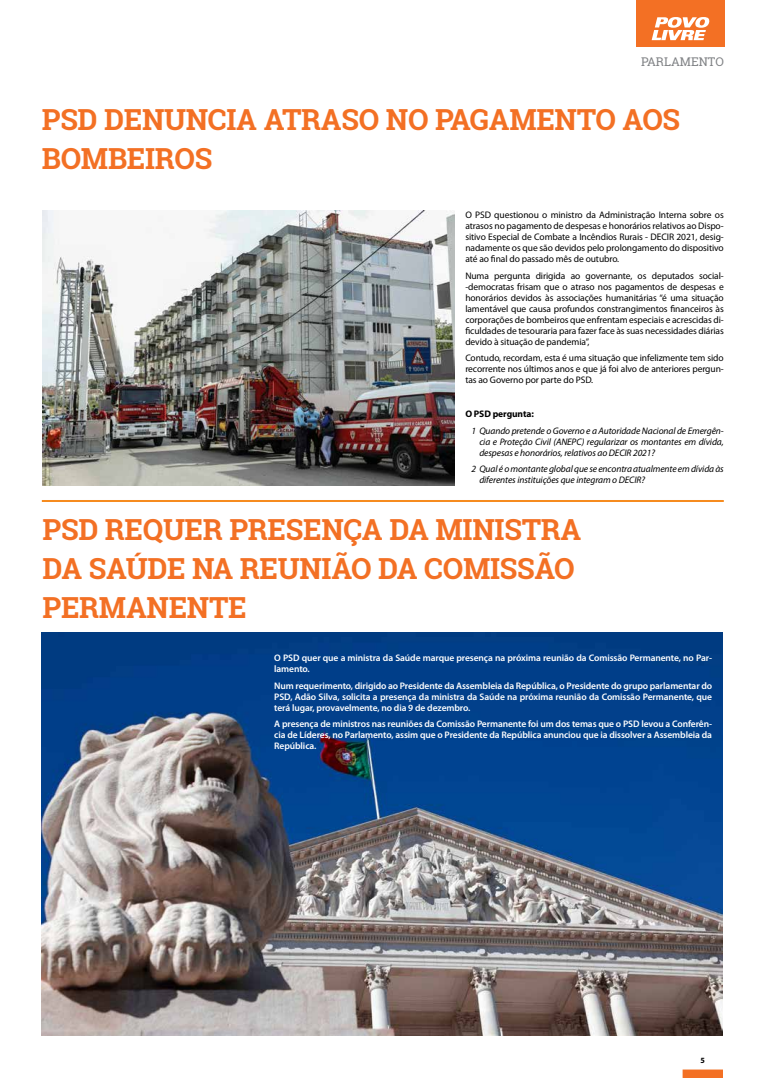
<style>
.page{position:relative;width:766px;height:1078px;background:#fff}
.page>*{position:absolute;margin:0;border:0;box-sizing:border-box;transform-origin:0 0}
.t1{font:700 29px/39px "Roboto Slab";letter-spacing:-.01em;color:#f37024}
.t2{font:12px "Roboto Slab";color:#808285}
.t3{font:9.5px/11px "Myriad Pro";letter-spacing:-.01em;color:#000;text-align:justify}
.t4{font:600 9.5px/11px "Myriad Pro";letter-spacing:-.01em;color:#fff;text-align:justify}
.t5{font:italic 9.5px/11px "Myriad Pro";letter-spacing:-.01em;color:#000;text-align:justify}
.t6{font:700 9.5px "Myriad Pro";letter-spacing:-.01em;color:#000}
.t7{font:700 8px "Myriad Pro";color:#000}
</style>
<div class="page">
<div style="left:683px;top:1069px;width:39px;height:8px;background:#f37024"></div>
<div style="left:682px;top:1069px;width:40px;height:8px;border:1px solid #f37024"></div>
<div style="left:636px;top:0;width:88px;height:47px;background:#f37024"></div>
<svg style="left:651px;top:17px;width:58px;height:23px"></svg>
<img style="left:43px;top:211px;width:411px;height:274px">
<img style="left:41px;top:632px;width:681px;height:403px">
<hr style="left:42px;top:500px;width:681px;height:2px;background:#f68b1f">
<p class="t2" style="left:640px;top:54px;width:84px">PARLAMENTO</p>
<h1 class="t1" style="left:42px;top:99px;width:639px">PSD DENUNCIA ATRASO NO PAGAMENTO AOS<br>BOMBEIROS</h1>
<p class="t3" style="left:465px;top:209px;width:260px">O PSD questionou o ministro da Administração Interna sobre os atrasos no pagamento de despesas e honorários relativos ao Dispo&shy;sitivo Especial de Combate a Incêndios Rurais - DECIR 2021, desig&shy;nadamente os que são devidos pelo prolongamento do dispositivo até ao final do passado mês de outubro.</p>
<p class="t3" style="left:465px;top:270px;width:260px">Numa pergunta dirigida ao governante, os deputados social--democratas frisam que o atraso nos pagamentos de despesas e honorários devidos às associações humanitárias “é uma situação lamentável que causa profundos constrangimentos financeiros às corporações de bombeiros que enfrentam especiais e acrescidas di&shy;ficuldades de tesouraria para fazer face às suas necessidades diárias devido à situação de pandemia”,</p>
<p class="t3" style="left:465px;top:352px;width:260px">Contudo, recordam, esta é uma situação que infelizmente tem sido recorrente nos últimos anos e que já foi alvo de anteriores pergun&shy;tas ao Governo por parte do PSD.</p>
<p class="t6" style="left:465px;top:407px;width:70px">O PSD pergunta:</p>
<p class="t5" style="left:479px;top:424px;width:246px;text-indent:-8px">1 Quando pretende o Governo e a Autoridade Nacional de Emergên&shy;cia e Proteção Civil (ANEPC) regularizar os montantes em dívida, despesas e honorários, relativos ao DECIR 2021?</p>
<p class="t5" style="left:479px;top:463px;width:246px;text-indent:-8px">2 Qual é o montante global que se encontra atualmente em dívida às diferentes instituições que integram o DECIR?</p>
<h1 class="t1" style="left:43px;top:509px;width:540px">PSD REQUER PRESENÇA DA MINISTRA<br>DA SAÚDE NA REUNIÃO DA COMISSÃO<br>PERMANENTE</h1>
<p class="t4" style="left:274px;top:652px;width:439px">O PSD quer que a ministra da Saúde marque presença na próxima reunião da Comissão Permanente, no Par&shy;lamento.</p>
<p class="t4" style="left:274px;top:679px;width:439px">Num requerimento, dirigido ao Presidente da Assembleia da República, o Presidente do grupo parlamentar do PSD, Adão Silva, solicita a presença da ministra da Saúde na próxima reunião da Comissão Permanente, que terá lugar, provavelmente, no dia 9 de dezembro.</p>
<p class="t4" style="left:274px;top:718px;width:439px">A presença de ministros nas reuniões da Comissão Permanente foi um dos temas que o PSD levou a Conferên&shy;cia de Líderes, no Parlamento, assim que o Presidente da República anunciou que ia dissolver a Assembleia da República.</p>
<p class="t7" style="left:700px;top:1054px;width:6px">5</p>
</div>
